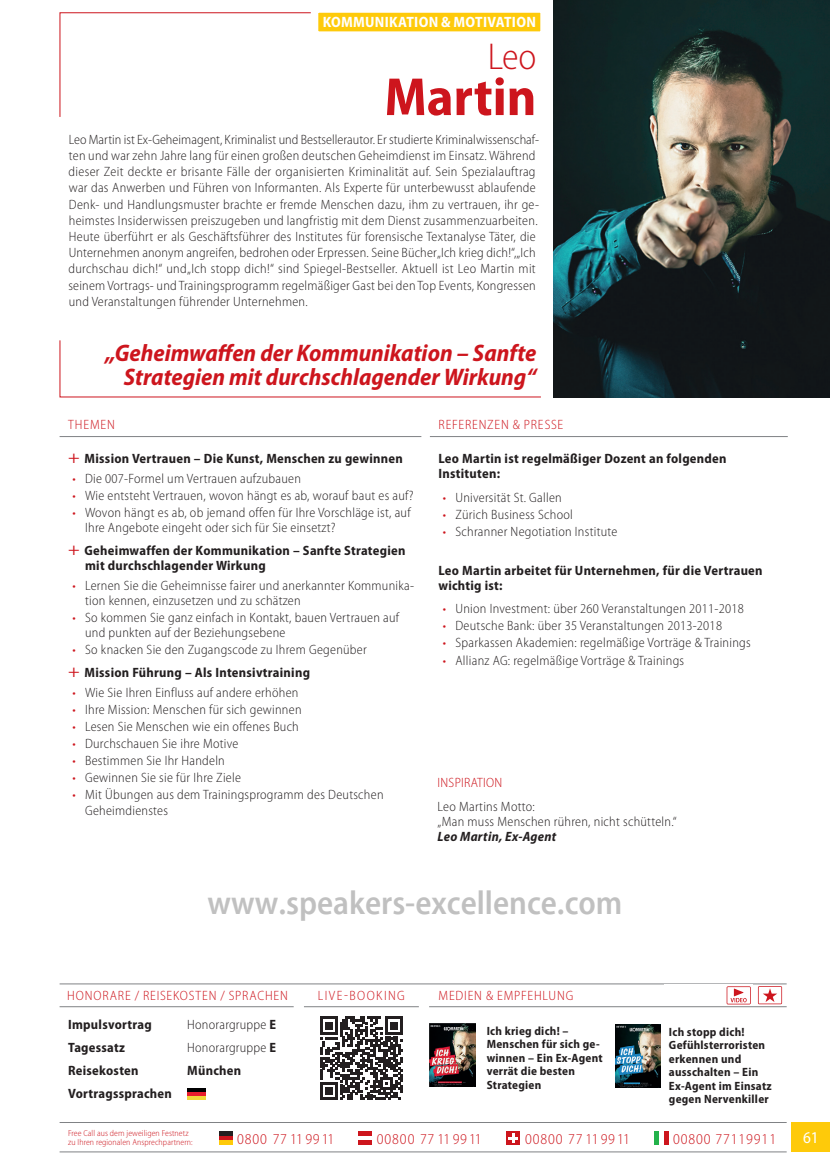
<style>
.page{position:relative;width:830px;height:1170px;background:#fff}
.page>*{position:absolute;margin:0;border:0;box-sizing:border-box;transform-origin:0 0}
.t1{font:700 semi-condensed 54px "Myriad Pro";color:#cd151d}
.t2{font:300 semi-condensed 37.5px "Myriad Pro";color:#cd151d}
.t3{font:600 semi-condensed 33.6px "Myriad Pro";color:rgb(0 0 0/.25)}
.t4{font:italic 700 semi-condensed 24px/24px "Myriad Pro";color:#cd151d;text-align:right}
.t5{font:semi-condensed 16.5px "Myriad Pro";color:#fff}
.t6{font:300 semi-condensed 15.15px "Myriad Pro";letter-spacing:.06em;color:#cd151d}
.t7{font:700 semi-condensed 15px "Myriad Pro";letter-spacing:.02em;color:#fff}
.t8{font:300 semi-condensed 13.5px/16.2px "Myriad Pro";letter-spacing:.02em;color:#231f20}
.t9{font:700 semi-condensed 13.5px/23px "Myriad Pro";letter-spacing:.02em;color:#231f20}
.t10{font:300 semi-condensed 13.5px "Myriad Pro";letter-spacing:.055em;color:#cd151d}
.t11{font:italic 700 semi-condensed 13.5px "Myriad Pro";letter-spacing:.02em;color:#231f20}
.t12{font:300 semi-condensed 13.5px "Myriad Pro";letter-spacing:.105em;color:#cd151d}
.t13{font:300 semi-condensed 13.5px "Myriad Pro";letter-spacing:.02em;color:#cd151d}
.t14{font:700 semi-condensed 12px/13.5px "Myriad Pro";letter-spacing:.02em;color:#231f20}
.t15{font:300 semi-condensed 8.7px/8.7px "Myriad Pro";letter-spacing:.01em;color:#cd151d}
.s1{font-weight:400;font-size:17.55px;color:#cd151d}
.s2{color:#cd151d}
.s3{font-weight:700}
</style>
<div class="page">
<hr style="left:219px;top:1131px;width:14px;height:4px;background:#231f20">
<div style="left:219px;top:1135px;width:14px;height:5px;background:#cd151d"></div>
<hr style="left:219px;top:1140px;width:14px;height:4px;background:#feca0a">
<hr style="left:358px;top:1131px;width:14px;height:4px;background:#cd151d">
<hr style="left:358px;top:1140px;width:14px;height:4px;background:#cd151d">
<div style="left:654px;top:1131px;width:5px;height:13px;background:#23b24b"></div>
<div style="left:663px;top:1131px;width:5px;height:13px;background:#cd151d"></div>
<div style="left:506px;top:1131px;width:14px;height:13px;background:#cd151d"></div>
<svg style="left:508px;top:1133px;width:9px;height:9px"></svg>
<hr style="left:60px;top:436px;width:361px;height:1px;background:#808285">
<hr style="left:60px;top:983px;width:726px;height:1px;background:#808285">
<hr style="left:60px;top:1121px;width:726px;height:1px;background:#808285">
<hr style="left:60px;top:1151px;width:726px;height:1px;background:#808285">
<hr style="left:60px;top:1006px;width:233px;height:1px;background:#808285">
<hr style="left:304px;top:1006px;width:114px;height:1px;background:#808285">
<hr style="left:429px;top:1006px;width:357px;height:1px;background:#808285">
<hr style="left:429px;top:436px;width:358px;height:1px;background:#808285">
<svg style="left:59px;top:12px;width:248px;height:105px"></svg>
<svg style="left:59px;top:340px;width:482px;height:57px"></svg>
<svg style="left:757px;top:986px;width:24px;height:18px"></svg>
<img style="left:553px;top:0;width:276px;height:397px">
<svg style="left:726px;top:986px;width:24px;height:18px"></svg>
<hr style="left:187px;top:1088px;width:19px;height:4px;background:#000001">
<hr style="left:187px;top:1092px;width:19px;height:3px;background:#e81c2e">
<svg style="left:187px;top:1095px;width:19px;height:4px"></svg>
<svg style="left:320px;top:1016px;width:83px;height:83px"></svg>
<img style="left:429px;top:1023px;width:46px;height:63px">
<img style="left:615px;top:1024px;width:45px;height:63px">
<svg style="left:307px;top:12px;width:234px;height:20px;background:#fecf26"></svg>
<div style="left:791px;top:1121px;width:38px;height:30px;background:#feca0a"></div>
<p class="t7" style="left:322px;top:14px;width:214px">KOMMUNIKATION &amp; MOTIVATION</p>
<h2 class="t2" style="left:487px;top:36px;width:50px">Leo</h2>
<h1 class="t1" style="left:384px;top:67px;width:153px">Martin</h1>
<p class="t8" style="left:68px;top:131px;width:472px">Leo Martin ist Ex-Geheimagent, Kriminalist und Bestsellerautor. Er studierte Kriminalwissenschaf&shy;ten und war zehn Jahre lang fü r einen großen deutschen Geheimdienst im Einsatz. Während dieser Zeit deckte er brisante Fä lle der organisierten Kriminalität auf. Sein Spezialauftrag war das Anwerben und Fü hren von Informanten. Als Experte fü r unterbewusst ablaufende Denk- und Handlungsmuster brachte er fremde Menschen dazu, ihm zu vertrauen, ihr ge&shy;heimstes Insiderwissen preiszugeben und langfristig mit dem Dienst zusammenzuarbeiten.<br>Heute überführt er als Geschäftsführer des Institutes für forensische Textanalyse Täter, die Unternehmen anonym angreifen, bedrohen oder Erpressen. Seine Bücher„Ich krieg dich!“,„Ich durchschau dich!“ und„Ich stopp dich!“ sind Spiegel-Bestseller. Aktuell ist Leo Martin mit seinem Vortrags- und Trainingsprogramm regelmä ßiger Gast bei den Top Events, Kongressen und Veranstaltungen fü hrender Unternehmen.</p>
<h3 class="t4" style="left:105px;top:342px;width:432px">„Geheimwaffen der Kommunikation – Sanfte<br>Strategien mit durchschlagender Wirkung“</h3>
<p class="t10" style="left:68px;top:417px;width:48px">THEMEN</p>
<p class="t10" style="left:438px;top:417px;width:126px">REFERENZEN &amp; PRESSE</p>
<p class="t9" style="left:68px;top:447px;width:336px"><span class="s1">+</span> Mission Vertrauen – Die Kunst, Menschen zu gewinnen</p>
<p class="t8" style="left:72px;top:470px;width:230px"><span class="s2">•</span> Die 007-Formel um Vertrauen aufzubauen</p>
<p class="t8" style="left:72px;top:487px;width:342px"><span class="s2">•</span> Wie entsteht Vertrauen, wovon hängt es ab, worauf baut es auf?</p>
<p class="t8" style="left:85px;top:505px;width:327px;line-height:15px;text-indent:-13px"><span class="s2">•</span> Wovon hängt es ab, ob jemand offen für Ihre Vorschläge ist, auf<br>Ihre Angebote eingeht oder sich für Sie einsetzt?</p>
<p class="t9" style="left:85px;top:543px;width:322px;line-height:15px;text-indent:-17px"><span class="s1">+</span> Geheimwaffen der Kommunikation – Sanfte Strategien mit durchschlagender Wirkung</p>
<p class="t8" style="left:85px;top:578px;width:330px;line-height:15px;text-indent:-13px"><span class="s2">•</span> Lernen Sie die Geheimnisse fairer und anerkannter Kommunika&shy;tion kennen, einzusetzen und zu schätzen</p>
<p class="t8" style="left:85px;top:610px;width:315px;line-height:15px;text-indent:-13px"><span class="s2">•</span> So kommen Sie ganz einfach in Kontakt, bauen Vertrauen auf und punkten auf der Beziehungsebene</p>
<p class="t8" style="left:68px;top:637px;width:300px;line-height:23.5px;text-indent:4px"><span class="s2">•</span> So knacken Sie den Zugangscode zu Ihrem Gegenüber <span class="s1">+</span> <span class="s3">Mission Führung – Als Intensivtraining</span></p>
<p class="t8" style="left:72px;top:684px;width:227px"><span class="s2">•</span> Wie Sie Ihren Einfluss auf andere erhöhen</p>
<p class="t8" style="left:72px;top:701px;width:231px"><span class="s2">•</span> Ihre Mission: Menschen für sich gewinnen</p>
<p class="t8" style="left:72px;top:718px;width:228px"><span class="s2">•</span> Lesen Sie Menschen wie ein offenes Buch</p>
<p class="t8" style="left:72px;top:735px;width:167px"><span class="s2">•</span> Durchschauen Sie ihre Motive</p>
<p class="t8" style="left:72px;top:752px;width:154px"><span class="s2">•</span> Bestimmen Sie Ihr Handeln</p>
<p class="t8" style="left:72px;top:770px;width:170px"><span class="s2">•</span> Gewinnen Sie sie für Ihre Ziele</p>
<p class="t8" style="left:85px;top:787px;width:300px;line-height:15px;text-indent:-13px"><span class="s2">•</span> Mit Übungen aus dem Trainingsprogramm des Deutschen<br>Geheimdienstes</p>
<p class="t9" style="left:438px;top:451px;width:289px;line-height:15px">Leo Martin ist regelmäßiger Dozent an folgenden<br>Instituten:</p>
<p class="t8" style="left:442px;top:489px;width:121px"><span class="s2">•</span> Universität St. Gallen</p>
<p class="t8" style="left:442px;top:506px;width:132px"><span class="s2">•</span> Zürich Business School</p>
<p class="t8" style="left:442px;top:523px;width:176px"><span class="s2">•</span> Schranner Negotiation Institute</p>
<p class="t9" style="left:438px;top:562px;width:325px;line-height:15px">Leo Martin arbeitet für Unternehmen, für die Vertrauen wichtig ist:</p>
<p class="t8" style="left:442px;top:600px;width:302px"><span class="s2">•</span> Union Investment: über 260 Veranstaltungen 2011-2018</p>
<p class="t8" style="left:442px;top:618px;width:281px"><span class="s2">•</span> Deutsche Bank: über 35 Veranstaltungen 2013-2018</p>
<p class="t8" style="left:442px;top:635px;width:309px"><span class="s2">•</span> Sparkassen Akademien: regelmäßige Vorträge &amp; Trainings</p>
<p class="t8" style="left:442px;top:652px;width:243px"><span class="s2">•</span> Allianz AG: regelmäßige Vorträge &amp; Trainings</p>
<p class="t13" style="left:437px;top:775px;width:66px">INSPIRATION</p>
<p class="t8" style="left:437px;top:798px;width:240px;line-height:15px">Leo Martins Motto:<br>„Man muss Menschen rühren, nicht schütteln.“</p>
<p class="t11" style="left:437px;top:828px;width:120px">Leo Martin, Ex-Agent</p>
<h3 class="t3" style="left:207px;top:884px;width:416px">www.speakers-excellence.com</h3>
<p class="t10" style="left:67px;top:987px;width:222px">HONORARE / REISEKOSTEN / SPRACHEN</p>
<p class="t12" style="left:318px;top:987px;width:88px">LIVE-BOOKING</p>
<p class="t9" style="left:68px;top:1012px;width:105px">Impulsvortrag<br>Tagessatz<br>Reisekosten<br>Vortragssprachen</p>
<p class="t8" style="left:187px;top:1013px;width:90px;line-height:22.8px;text-align:justify">Honorargruppe <span class="s3">E </span>Honorargruppe <span class="s3">E München</span></p>
<p class="t10" style="left:438px;top:987px;width:136px">MEDIEN &amp; EMPFEHLUNG</p>
<p class="t14" style="left:486px;top:1024px;width:117px">Ich krieg dich! –<br>Menschen für sich ge&shy;winnen – Ein Ex-Agent verrät die besten<br>Strategien</p>
<p class="t14" style="left:668px;top:1024px;width:104px">Ich stopp dich!<br>Gefühlsterroristen erkennen und ausschalten – Ein<br>Ex-Agent im Einsatz gegen Nervenkiller</p>
<p class="t15" style="left:68px;top:1128px;width:126px">Free Call aus dem jeweiligen Festnetz zu Ihren regionalen Ansprechpartnern:</p>
<p class="t6" style="left:237px;top:1130px;width:99px">0800 77 119911</p>
<p class="t6" style="left:377px;top:1130px;width:106px">00800 77 119911</p>
<p class="t6" style="left:524px;top:1130px;width:106px">00800 77 119911</p>
<p class="t6" style="left:672px;top:1130px;width:104px">00800 77119911</p>
<p class="t5" style="left:802px;top:1127px;width:17px">61</p>
</div>
